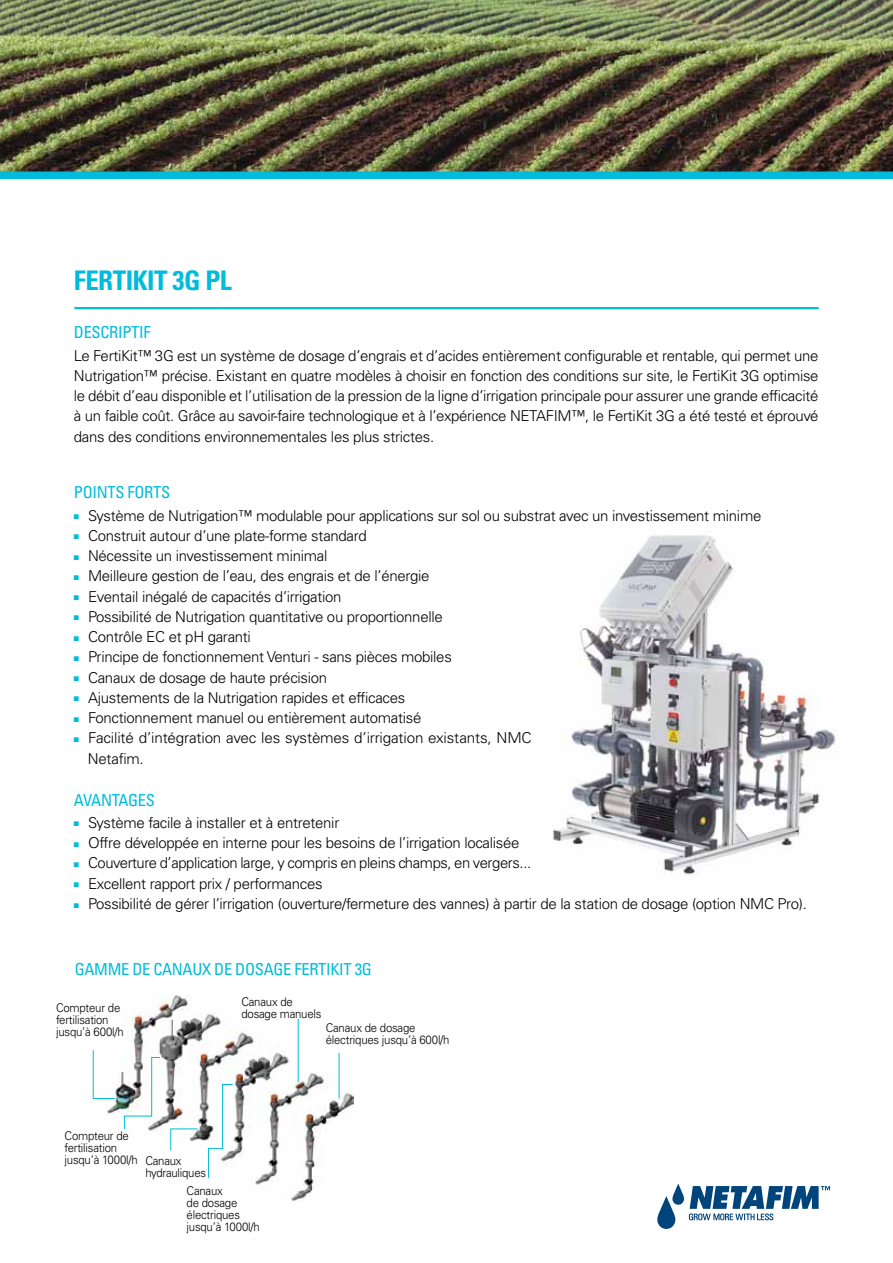
<style>
.page{position:relative;width:893px;height:1263px;background:#fff}
.page>*{position:absolute;margin:0;border:0;box-sizing:border-box;transform-origin:0 0}
.t1{font:700 condensed 27px "Univers LT Std";letter-spacing:-.02em;color:#00bcda}
.t2{font:condensed 16.5px "Univers LT Std";letter-spacing:-.02em;color:#00bcda}
.t3{font:300 15px/20.2px "Univers LT Std";letter-spacing:-.02em;color:#000;text-align:justify}
.t4{font:300 12px/12px "Univers LT Std";letter-spacing:-.02em;color:#000;scale:.95 1}
.t5{font:6.75px "Zapf Dingbats ITC";color:#00bcda}
</style>
<div class="page">
<img style="left:0;top:0;width:893px;height:171px">
<img style="left:552px;top:535px;width:285px;height:340px">
<img style="left:105px;top:994px;width:249px;height:207px">
<hr style="left:298px;top:1019px;width:1px;height:63px;background:#00bcda">
<hr style="left:339px;top:1053px;width:1px;height:45px;background:#00bcda">
<svg style="left:93px;top:1049px;width:22px;height:50px"></svg>
<svg style="left:124px;top:1057px;width:37px;height:72px"></svg>
<svg style="left:170px;top:1128px;width:28px;height:23px"></svg>
<svg style="left:208px;top:1084px;width:25px;height:95px"></svg>
<div style="left:0;top:171px;width:893px;height:8px;background:#00bcda"></div>
<hr style="left:74px;top:307px;width:745px;height:2px;background:#00bcda">
<svg style="left:657px;top:1183px;width:173px;height:46px"></svg>
<h1 class="t1" style="left:74px;top:263px;width:159px">FERTIKIT G3 PL</h1>
<p class="t2" style="left:74px;top:322px;width:10px">DESC</p>
<p class="t2" style="left:109px;top:322px;width:43px">RIPTIF</p>
<p class="t3" style="left:74px;top:345px;width:746px">Le FertiKit™ G3 est un système de dosage ’d engrais et ’d acides entièrement configurable et rentable, qui permet une Nutrigation™ précise. Existant en quatre modèles à choisir en fonction des conditions sur site le, FertiKit G3 optimise le débit ’d eau disponible et ’l utilisation de la pression de la ligne ’d irrigation principale pour assurer une grande efficacité à un faible coût. Grâce au savoir-faire technologique et ’là expérience NETAFIM™ le, FertiKit G3 a été testé et éprouvé dans des conditions environnementales les plus strictes.</p>
<p class="t2" style="left:74px;top:482px;width:96px">PO INTS FO RTS</p>
<p class="t3" style="left:88px;top:505px;width:675px">Système de Nutrigation™ modulable pour applications sur sol ou substrat avec un investissement minime</p>
<p class="t5" style="left:74px;top:514px;width:7px">■</p>
<p class="t5" style="left:74px;top:534px;width:7px">■</p>
<p class="t3" style="left:88px;top:525px;width:280px">Construit autour ’d une plate-forme standard</p>
<p class="t5" style="left:74px;top:554px;width:7px">■</p>
<p class="t3" style="left:88px;top:546px;width:241px">Nécessite un investissement minimal</p>
<p class="t5" style="left:74px;top:574px;width:7px">■</p>
<p class="t3" style="left:88px;top:566px;width:343px">Meilleure gestion de ’l eau, des engrais et de ’l énergie</p>
<p class="t5" style="left:74px;top:595px;width:7px">■</p>
<p class="t3" style="left:88px;top:586px;width:255px">Eventail inégalé de capacités ’d irrigation</p>
<p class="t5" style="left:74px;top:615px;width:7px">■</p>
<p class="t3" style="left:88px;top:606px;width:356px">Possibilité de Nutrigation quantitative ou proportionnelle</p>
<p class="t5" style="left:74px;top:635px;width:7px">■</p>
<p class="t3" style="left:88px;top:627px;width:164px">Contrôle EC et pH garanti</p>
<p class="t5" style="left:74px;top:655px;width:7px">■</p>
<p class="t3" style="left:88px;top:647px;width:365px">Principe de fonctionnement Venturi - sans pièces mobiles</p>
<p class="t5" style="left:74px;top:676px;width:7px">■</p>
<p class="t3" style="left:88px;top:667px;width:241px">Canaux de dosage de haute précision</p>
<p class="t5" style="left:74px;top:696px;width:7px">■</p>
<p class="t3" style="left:88px;top:687px;width:319px">Ajustements de la Nutrigation rapides et efficaces</p>
<p class="t5" style="left:74px;top:716px;width:7px">■</p>
<p class="t3" style="left:88px;top:708px;width:335px">Fonctionnement manuel ou entièrement automatisé</p>
<p class="t5" style="left:74px;top:736px;width:7px">■</p>
<p class="t3" style="left:88px;top:728px;width:445px">Facilité ’d intégration avec les systèmes ’d irrigation existants, NMC</p>
<p class="t3" style="left:88px;top:748px;width:57px">Netafim.</p>
<p class="t2" style="left:74px;top:789px;width:73px">AVAN TAGES</p>
<p class="t3" style="left:88px;top:812px;width:253px">Système facile à installer et à entretenir</p>
<p class="t5" style="left:74px;top:821px;width:7px">■</p>
<p class="t5" style="left:74px;top:841px;width:7px">■</p>
<p class="t3" style="left:88px;top:833px;width:433px">Offre développée en interne pour les besoins de ’l irrigation localisée</p>
<p class="t5" style="left:74px;top:861px;width:7px">■</p>
<p class="t3" style="left:88px;top:853px;width:445px">Couverture ’d application large y, compris en pleins champs, en vergers...</p>
<p class="t5" style="left:74px;top:882px;width:7px">■</p>
<p class="t3" style="left:88px;top:873px;width:236px">Excellent rapport prix / performances</p>
<p class="t5" style="left:74px;top:902px;width:7px">■</p>
<p class="t3" style="left:88px;top:893px;width:720px">Possibilité de gérer ’l irrigation (ouverture/fermeture des vannes à) partir de la station de dosage (option NMC Pro .(</p>
<p class="t2" style="left:75px;top:959px;width:299px">GAMME DE CANAUX DE DOSAGE FERTIKIT G3</p>
<p class="t4" style="left:56px;top:1001px;width:73px">Compteur de fertilisation jusqu à’ 600 h/ l</p>
<p class="t4" style="left:241px;top:995px;width:86px">Canaux de dosage manuels</p>
<p class="t4" style="left:326px;top:1022px;width:132px">Canaux de dosage électriques jusqu à’ 600 h/ l</p>
<p class="t4" style="left:65px;top:1129px;width:69px">Compteur de fertilisation</p>
<p class="t4" style="left:65px;top:1153px;width:78px">jusqu à’ 1000 h/ l</p>
<p class="t4" style="left:145px;top:1155px;width:40px">Canaux</p>
<p class="t4" style="left:187px;top:1164px;width:40px;line-height:17.7px;text-indent:-41px">hydrauliques<br>Canaux</p>
<p class="t4" style="left:187px;top:1197px;width:78px">de dosage électriques jusqu à’ 1000 h/ l</p>
</div>
